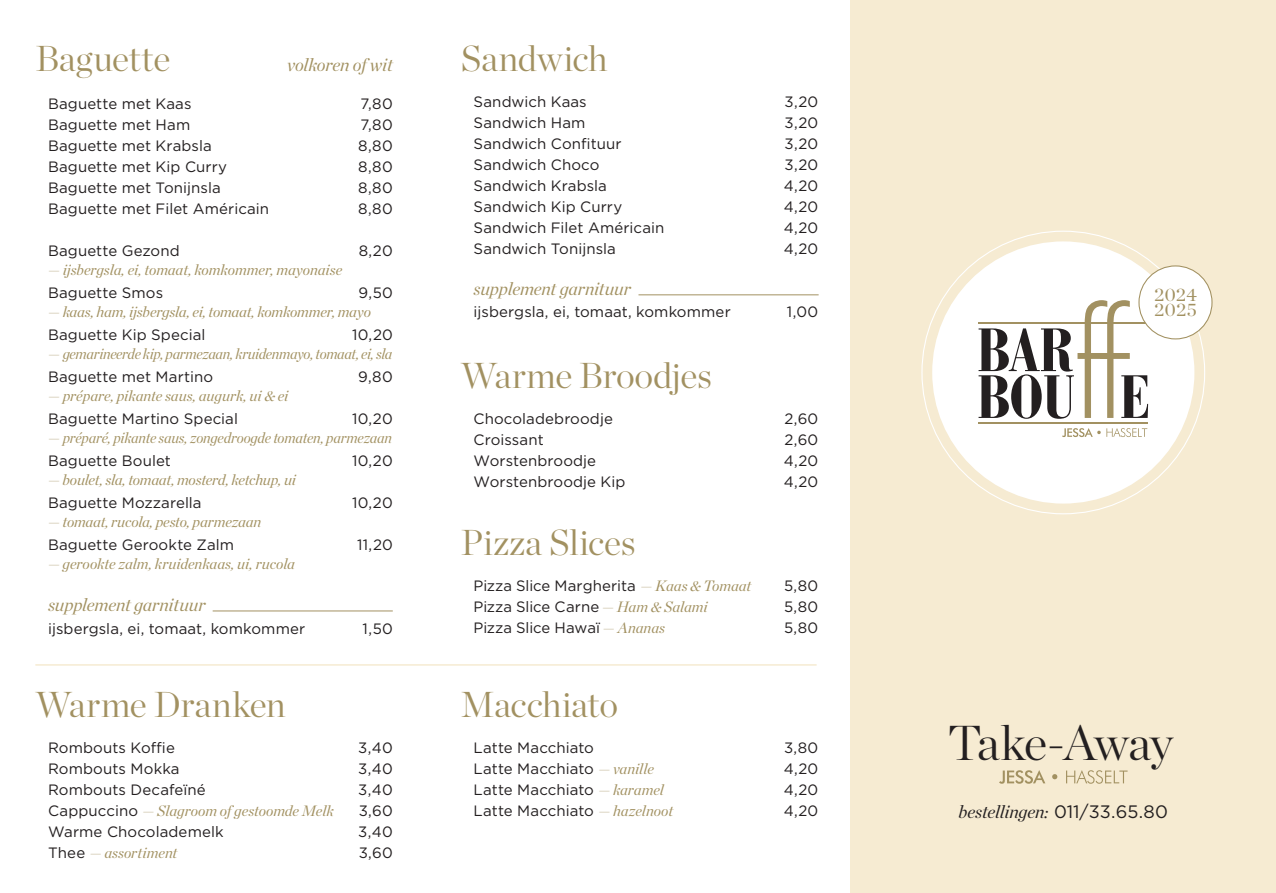
<style>
.page{position:relative;width:1276px;height:893px;background:#fff}
.page>*{position:absolute;margin:0;border:0;box-sizing:border-box;transform-origin:0 0}
.t1{font:300 49.05px "Chronicle Display";letter-spacing:-.03em;color:#231f20}
.t2{font:300 36px "Chronicle Display";letter-spacing:-.005em;color:#a29161}
.t3{font:18.45px/15.3px "Chronicle Display";letter-spacing:.03em;color:#a29161}
.t4{font:italic 18px "Chronicle Display";letter-spacing:-.01em;color:#a29161}
.t5{font:italic 18px "Chronicle Display";letter-spacing:-.015em;color:#231f20}
.t6{font:15px "Gotham";letter-spacing:.005em;color:#231f20}
.t7{font:italic 15px "Chronicle Display";letter-spacing:-.01em;color:#a29161}
.s1{font-family:"Gotham";font-style:normal;color:#231f20}
.s2{font-family:"Chronicle Display";font-style:italic;color:#a29161}
.s3{font-family:"Gotham";font-style:normal}
</style>
<div class="page">
<div style="left:850px;top:0;width:426px;height:893px;background:#f6ebd2"></div>
<div style="left:932px;top:241px;width:262px;height:263px;background:#fff;border-radius:50%"></div>
<svg style="left:978px;top:300px;width:170px;height:119px"></svg>
<hr style="left:978px;top:323px;width:169px;height:1px;background:#a29161">
<hr style="left:978px;top:422px;width:169px;height:1px;background:#a29161">
<hr style="left:35px;top:664px;width:781px;height:2px;background:#f6ebd2">
<hr style="left:213px;top:611px;width:180px;height:1px;background:#a29161">
<hr style="left:638px;top:294px;width:180px;height:1px;background:#a29161">
<svg style="left:999px;top:770px;width:128px;height:14px"></svg>
<svg style="left:1062px;top:428px;width:85px;height:9px"></svg>
<div style="left:1139px;top:266px;width:73px;height:73px;background:#fff;border-radius:50%"></div>
<div style="left:1138px;top:265px;width:74px;height:74px;border:1px solid #a29161;border-radius:50%"></div>
<h2 class="t2" style="left:35px;top:31px;width:137px">Baguette</h2>
<p class="t4" style="left:287px;top:51px;width:107px">volkoren of wit</p>
<p class="t6" style="left:48px;top:94px;width:145px">Baguette met Kaas</p>
<p class="t6" style="left:360px;top:94px;width:34px">7,80</p>
<p class="t6" style="left:48px;top:115px;width:144px">Baguette met Ham</p>
<p class="t6" style="left:360px;top:115px;width:34px">7,80</p>
<p class="t6" style="left:48px;top:136px;width:165px">Baguette met Krabsla</p>
<p class="t6" style="left:358px;top:136px;width:36px">8,80</p>
<p class="t6" style="left:48px;top:157px;width:180px">Baguette met Kip Curry</p>
<p class="t6" style="left:358px;top:157px;width:36px">8,80</p>
<p class="t6" style="left:48px;top:178px;width:174px">Baguette met Tonijnsla</p>
<p class="t6" style="left:358px;top:178px;width:36px">8,80</p>
<p class="t6" style="left:48px;top:199px;width:223px">Baguette met Filet Américain</p>
<p class="t6" style="left:358px;top:199px;width:36px">8,80</p>
<p class="t6" style="left:48px;top:241px;width:133px">Baguette Gezond</p>
<p class="t6" style="left:359px;top:241px;width:36px">8,20</p>
<p class="t7" style="left:48px;top:258px;width:296px">— ijsbergsla, ei, tomaat, komkommer, mayonaise</p>
<p class="t6" style="left:48px;top:283px;width:117px">Baguette Smos</p>
<p class="t6" style="left:359px;top:283px;width:36px">9,50</p>
<p class="t7" style="left:48px;top:300px;width:324px">— kaas, ham, ijsbergsla, ei, tomaat, komkommer, mayo</p>
<p class="t6" style="left:48px;top:325px;width:159px">Baguette Kip Special</p>
<p class="t6" style="left:352px;top:325px;width:42px">10,20</p>
<p class="t7" style="left:48px;top:342px;width:346px">— gemarineerde kip, parmezaan, kruidenmayo, tomaat, ei, sla</p>
<p class="t6" style="left:48px;top:367px;width:167px">Baguette met Martino</p>
<p class="t6" style="left:358px;top:367px;width:36px">9,80</p>
<p class="t7" style="left:48px;top:384px;width:242px">— prépare, pikante saus, augurk, ui &amp; ei</p>
<p class="t6" style="left:48px;top:409px;width:191px">Baguette Martino Special</p>
<p class="t6" style="left:352px;top:409px;width:42px">10,20</p>
<p class="t7" style="left:48px;top:426px;width:345px">— préparé, pikante saus, zongedroogde tomaten, parmezaan</p>
<p class="t6" style="left:48px;top:451px;width:124px">Baguette Boulet</p>
<p class="t6" style="left:352px;top:451px;width:42px">10,20</p>
<p class="t7" style="left:48px;top:468px;width:249px">— boulet, sla, tomaat, mosterd, ketchup, ui</p>
<p class="t6" style="left:48px;top:493px;width:155px">Baguette Mozzarella</p>
<p class="t6" style="left:352px;top:493px;width:42px">10,20</p>
<p class="t7" style="left:48px;top:510px;width:215px">— tomaat, rucola, pesto, parmezaan</p>
<p class="t6" style="left:48px;top:535px;width:187px">Baguette Gerookte Zalm</p>
<p class="t6" style="left:357px;top:535px;width:37px">11,20</p>
<p class="t7" style="left:48px;top:552px;width:248px">— gerookte zalm, kruidenkaas, ui, rucola</p>
<p class="t4" style="left:48px;top:591px;width:159px">supplement garnituur</p>
<p class="t6" style="left:48px;top:619px;width:259px">ijsbergsla, ei, tomaat, komkommer</p>
<p class="t6" style="left:363px;top:619px;width:32px">1,50</p>
<h2 class="t2" style="left:35px;top:677px;width:252px">Warme Dranken</h2>
<p class="t6" style="left:48px;top:738px;width:128px">Rombouts Koffie</p>
<p class="t6" style="left:358px;top:738px;width:36px">3,40</p>
<p class="t6" style="left:48px;top:759px;width:133px">Rombouts Mokka</p>
<p class="t6" style="left:358px;top:759px;width:36px">3,40</p>
<p class="t6" style="left:48px;top:780px;width:159px">Rombouts Decafeïné</p>
<p class="t6" style="left:358px;top:780px;width:36px">3,40</p>
<p class="t7" style="left:48px;top:799px;width:287px"><span class="s1">Cappuccino</span> — Slagroom of gestoomde Melk</p>
<p class="t6" style="left:359px;top:801px;width:36px">3,60</p>
<p class="t6" style="left:48px;top:822px;width:177px">Warme Chocolademelk</p>
<p class="t6" style="left:358px;top:822px;width:36px">3,40</p>
<p class="t7" style="left:48px;top:841px;width:131px"><span class="s1">Thee</span> — assortiment</p>
<p class="t6" style="left:359px;top:843px;width:36px">3,60</p>
<h2 class="t2" style="left:461px;top:31px;width:148px">Sandwich</h2>
<p class="t6" style="left:473px;top:92px;width:115px">Sandwich Kaas</p>
<p class="t6" style="left:784px;top:92px;width:35px">3,20</p>
<p class="t6" style="left:473px;top:113px;width:113px">Sandwich Ham</p>
<p class="t6" style="left:784px;top:113px;width:35px">3,20</p>
<p class="t6" style="left:473px;top:134px;width:149px">Sandwich Confituur</p>
<p class="t6" style="left:784px;top:134px;width:35px">3,20</p>
<p class="t6" style="left:473px;top:155px;width:127px">Sandwich Choco</p>
<p class="t6" style="left:784px;top:155px;width:35px">3,20</p>
<p class="t6" style="left:473px;top:176px;width:135px">Sandwich Krabsla</p>
<p class="t6" style="left:784px;top:176px;width:36px">4,20</p>
<p class="t6" style="left:473px;top:197px;width:150px">Sandwich Kip Curry</p>
<p class="t6" style="left:784px;top:197px;width:36px">4,20</p>
<p class="t6" style="left:473px;top:218px;width:192px">Sandwich Filet Américain</p>
<p class="t6" style="left:784px;top:218px;width:36px">4,20</p>
<p class="t6" style="left:473px;top:239px;width:144px">Sandwich Tonijnsla</p>
<p class="t6" style="left:784px;top:239px;width:36px">4,20</p>
<p class="t4" style="left:473px;top:274px;width:159px">supplement garnituur</p>
<p class="t6" style="left:473px;top:302px;width:259px">ijsbergsla, ei, tomaat, komkommer</p>
<p class="t6" style="left:787px;top:302px;width:33px">1,00</p>
<h2 class="t2" style="left:461px;top:347px;width:253px">Warme Broodjes</h2>
<p class="t6" style="left:473px;top:409px;width:141px">Chocoladebroodje</p>
<p class="t6" style="left:784px;top:409px;width:35px">2,60</p>
<p class="t6" style="left:473px;top:430px;width:72px">Croissant</p>
<p class="t6" style="left:784px;top:430px;width:35px">2,60</p>
<p class="t6" style="left:473px;top:451px;width:124px">Worstenbroodje</p>
<p class="t6" style="left:784px;top:451px;width:36px">4,20</p>
<p class="t6" style="left:473px;top:472px;width:153px">Worstenbroodje Kip</p>
<p class="t6" style="left:784px;top:472px;width:36px">4,20</p>
<h2 class="t2" style="left:461px;top:515px;width:177px">Pizza Slices</h2>
<p class="t6" style="left:473px;top:576px;width:279px">Pizza Slice Margherita <span class="s2">— Kaas &amp; Tomaat</span></p>
<p class="t6" style="left:784px;top:576px;width:36px">5,80</p>
<p class="t6" style="left:473px;top:597px;width:236px">Pizza Slice Carne <span class="s2">— Ham &amp; Salami</span></p>
<p class="t6" style="left:784px;top:597px;width:36px">5,80</p>
<p class="t6" style="left:473px;top:618px;width:193px">Pizza Slice Hawaï <span class="s2">— Ananas</span></p>
<p class="t6" style="left:784px;top:618px;width:36px">5,80</p>
<h2 class="t2" style="left:461px;top:677px;width:159px">Macchiato</h2>
<p class="t6" style="left:473px;top:738px;width:122px">Latte Macchiato</p>
<p class="t6" style="left:784px;top:738px;width:36px">3,80</p>
<p class="t6" style="left:473px;top:759px;width:182px">Latte Macchiato <span class="s2">— vanille</span></p>
<p class="t6" style="left:784px;top:759px;width:36px">4,20</p>
<p class="t6" style="left:473px;top:780px;width:192px">Latte Macchiato <span class="s2">— karamel</span></p>
<p class="t6" style="left:784px;top:780px;width:36px">4,20</p>
<p class="t6" style="left:473px;top:801px;width:201px">Latte Macchiato <span class="s2">— hazelnoot</span></p>
<p class="t6" style="left:784px;top:801px;width:36px">4,20</p>
<p class="t3" style="left:1154px;top:285px;width:44px">2024<br>2025</p>
<h1 class="t1" style="left:948px;top:705px;width:227px">Take-Away</h1>
<p class="t5" style="left:958px;top:798px;width:211px">bestellingen: <span class="s3">011/33.65.80</span></p>
</div>
